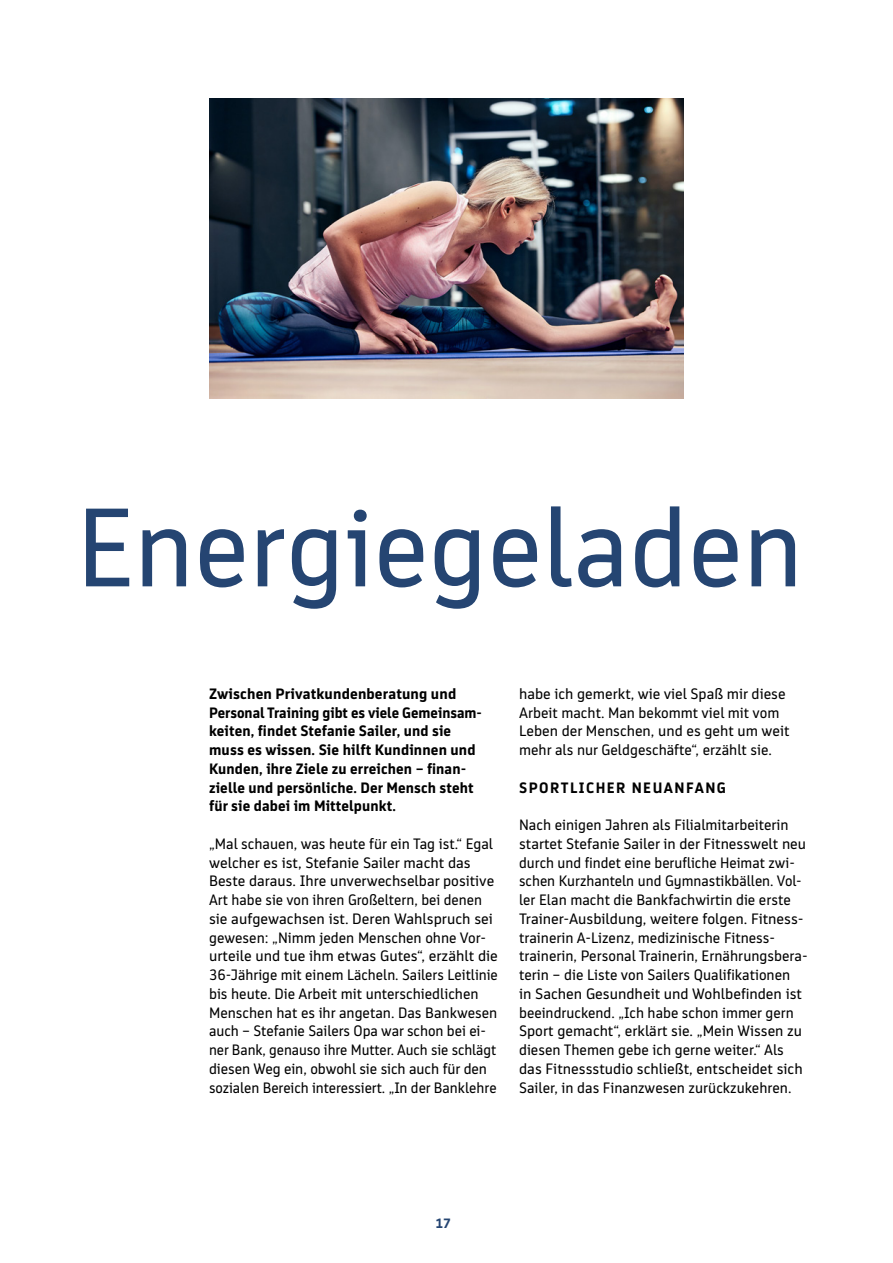
<style>
.page{position:relative;width:893px;height:1263px;background:#fff}
.page>*{position:absolute;margin:0;border:0;box-sizing:border-box;transform-origin:0 0}
.t1{font:111px "BB Bank Type";color:#254572}
.t2{font:15px/18.8px "BB Bank Type";color:#000}
.t3{font:700 15px/18.8px "BB Bank Type";letter-spacing:.01em;color:#000}
.t4{font:700 15px "BB Bank Type";letter-spacing:.1em;color:#000}
.t5{font:700 13.5px "BB Bank Type";color:#254572}
</style>
<div class="page">
<img style="left:209px;top:99px;width:475px;height:300px">
<h1 class="t1" style="left:77px;top:485px;width:728px">Energiegeladen</h1>
<p class="t3" style="left:209px;top:684px;width:274px">Zwischen Privatkundenberatung und Personal Training gibt es viele Gemeinsam&shy;keiten, findet Stefanie Sailer, und sie muss es wissen. Sie hilft Kundinnen und Kunden, ihre Ziele zu erreichen – finan&shy;zielle und persönliche. Der Mensch steht für sie dabei im Mittelpunkt.</p>
<p class="t2" style="left:209px;top:834px;width:290px">„Mal schauen, was heute für ein Tag ist.“ Egal welcher es ist, Stefanie Sailer macht das Beste daraus. Ihre unverwechselbar positive Art habe sie von ihren Großeltern, bei denen sie aufgewachsen ist. Deren Wahlspruch sei gewesen: „Nimm jeden Menschen ohne Vor&shy;urteile und tue ihm etwas Gutes“, erzählt die 36-Jährige mit einem Lächeln. Sailers Leitlinie bis heute. Die Arbeit mit unterschiedlichen Menschen hat es ihr angetan. Das Bankwesen auch – Stefanie Sailers Opa war schon bei ei&shy;ner Bank, genauso ihre Mutter. Auch sie schlägt diesen Weg ein, obwohl sie sich auch für den sozialen Bereich interessiert. „In der Banklehre</p>
<p class="t2" style="left:519px;top:684px;width:272px">habe ich gemerkt, wie viel Spaß mir diese Arbeit macht. Man bekommt viel mit vom Leben der Menschen, und es geht um weit mehr als nur Geldgeschäfte“, erzählt sie.</p>
<p class="t4" style="left:519px;top:779px;width:208px">SPORTLICHER NEUANFANG</p>
<p class="t2" style="left:519px;top:815px;width:290px">Nach einigen Jahren als Filialmitarbeiterin startet Stefanie Sailer in der Fitnesswelt neu durch und findet eine berufliche Heimat zwi&shy;schen Kurzhanteln und Gymnastikbällen. Vol&shy;ler Elan macht die Bankfachwirtin die erste Trainer-Ausbildung, weitere folgen. Fitness&shy;trainerin A-Lizenz, medizinische Fitness&shy;trainerin, Personal Trainerin, Ernährungsbera&shy;terin – die Liste von Sailers Qualifikationen<br>in Sachen Gesundheit und Wohlbefinden ist beeindruckend. „Ich habe schon immer gern Sport gemacht“, erklärt sie. „Mein Wissen zu diesen Themen gebe ich gerne weiter.“ Als das Fitnessstudio schließt, entscheidet sich Sailer, in das Finanzwesen zurückzukehren.</p>
<p class="t5" style="left:435px;top:1215px;width:17px">17</p>
</div>
